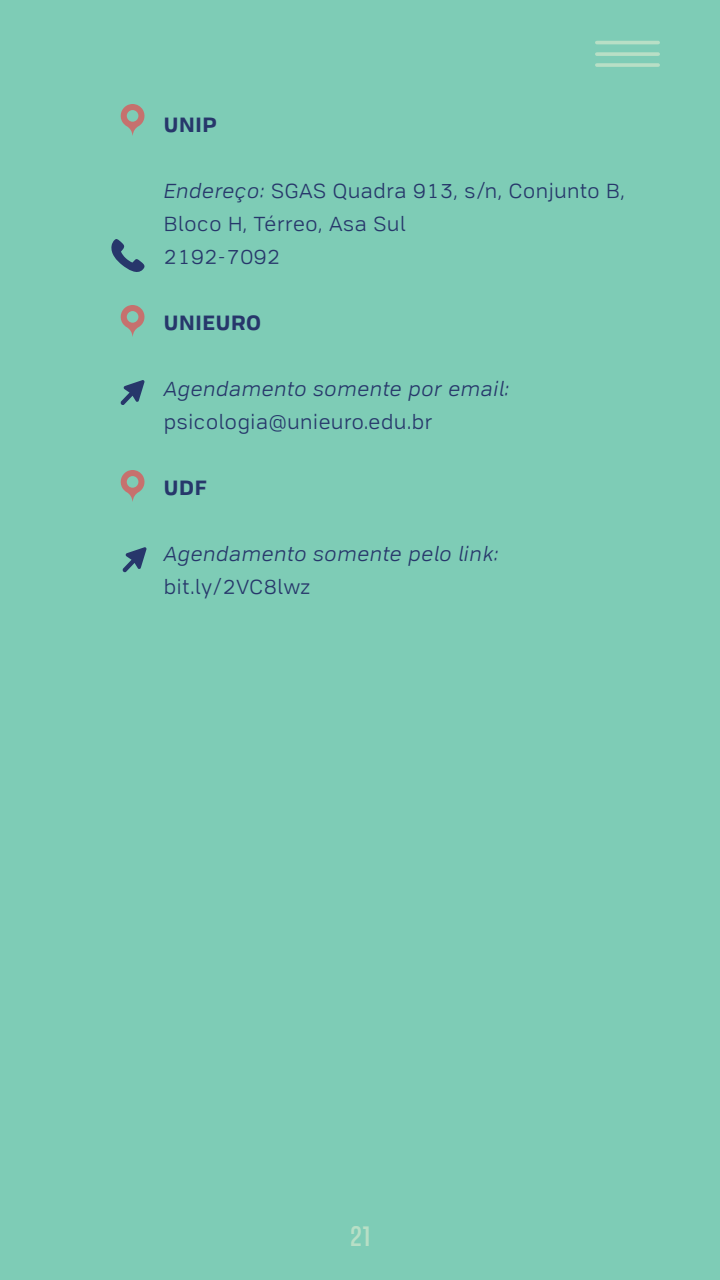
<style>
.page{position:relative;width:720px;height:1280px;background:#7eccb6}
.page>*{position:absolute;margin:0;border:0;box-sizing:border-box;transform-origin:0 0}
.t1{font:30px "Avory I Latn Me";color:#b8dfc6}
.t2{font:20px/33px "Tofino Pro Personal Text";color:#27376b}
.t3{font:italic 20px "Tofino Pro Personal Text";color:#27376b}
.t4{font:700 20px "Tofino Pro Personal Text";color:#27376b}
.s1{font-style:italic}
</style>
<div class="page">
<hr style="left:597px;top:41px;width:61px;height:3px;background:#b8dfc6">
<svg style="left:597px;top:52px;width:61px;height:4px"></svg>
<hr style="left:597px;top:63px;width:61px;height:4px;background:#b8dfc6">
<svg style="left:120px;top:104px;width:25px;height:31px"></svg>
<svg style="left:111px;top:239px;width:34px;height:33px"></svg>
<svg style="left:120px;top:305px;width:25px;height:31px"></svg>
<svg style="left:121px;top:380px;width:24px;height:25px"></svg>
<svg style="left:120px;top:470px;width:25px;height:31px"></svg>
<svg style="left:123px;top:547px;width:24px;height:25px"></svg>
<p class="t4" style="left:164px;top:108px;width:55px">UNIP</p>
<p class="t2" style="left:164px;top:173px;width:463px"><span class="s1">Endereço:</span> SGAS Quadra 913, s/n, Conjunto B,<br>Bloco H, Térreo, Asa Sul<br>2192-7092</p>
<p class="t4" style="left:164px;top:306px;width:100px">UNIEURO</p>
<p class="t3" style="left:164px;top:374px;width:348px">Agendamento somente por email:</p>
<p class="t2" style="left:164px;top:404px;width:271px">psicologia@unieuro.edu.br</p>
<p class="t4" style="left:164px;top:471px;width:45px">UDF</p>
<p class="t3" style="left:164px;top:539px;width:337px">Agendamento somente pelo link:</p>
<p class="t2" style="left:164px;top:569px;width:148px">bit.ly/2VC8lwz</p>
<h1 class="t1" style="left:349px;top:1215px;width:23px">21</h1>
</div>
